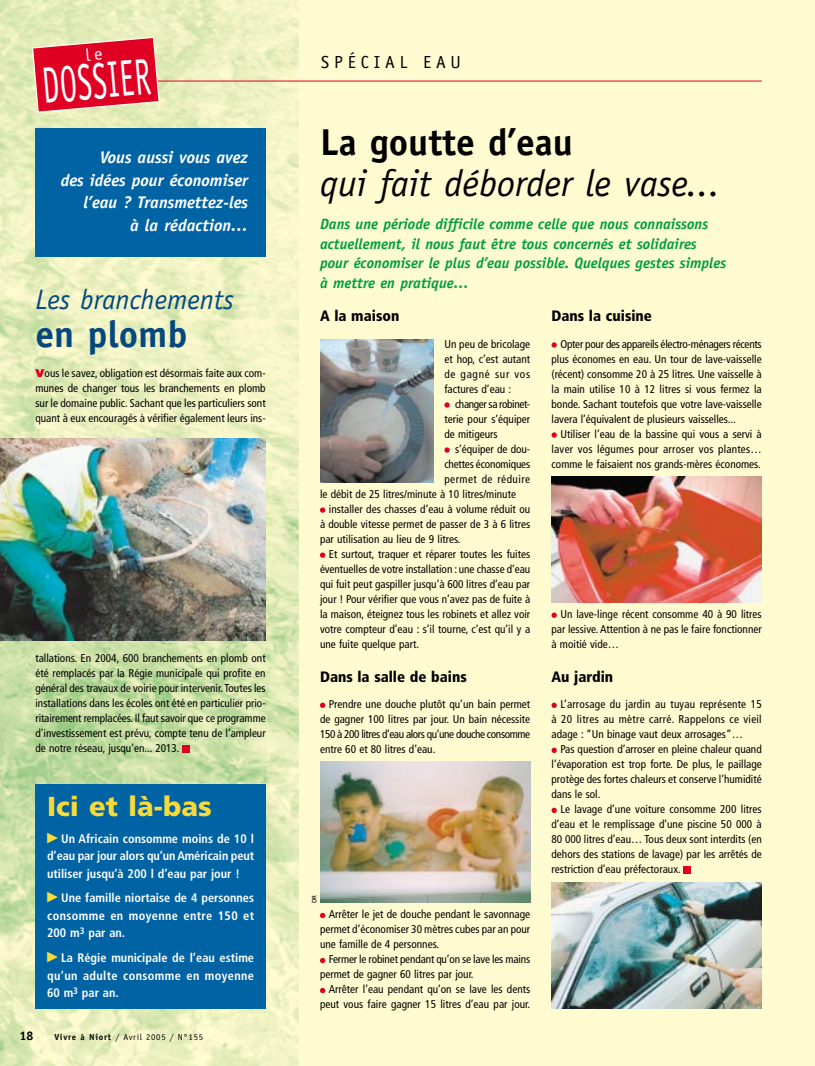
<style>
.page{position:relative;width:815px;height:1066px;background:#fff}
.page>*{position:absolute;margin:0;border:0;box-sizing:border-box;transform-origin:0 0}
.t1{font:51.25px "Officina Sans";color:#fff;scale:.6 1}
.t2{font:italic 37.5px "Officina Sans";color:#000}
.t3{font:700 37.5px "Officina Sans";color:#000}
.t4{font:700 37.5px "Officina Sans";color:#05487f}
.t5{font:italic 28.12px "Officina Sans";color:#05487f}
.t6{font:900 27.38px "Frutiger";color:#f8da39}
.t7{font:17.5px "Officina Sans";letter-spacing:.28em;color:#000}
.t8{font:italic 700 16.88px/22.5px "Officina Sans";color:#fff;text-align:right}
.t9{font:italic 700 15px/19.4px "Officina Sans";color:#009f3c}
.t10{font:900 condensed 15px "Frutiger";color:#000}
.t11{font:700 12.5px "Officina Sans";color:#000}
.t12{font:700 condensed 12.38px/17.5px "Frutiger";color:#fff;text-align:justify}
.t13{font:condensed 11.25px/15px "Frutiger";color:#000;text-align:justify}
.t14{font:condensed 11.25px "Frutiger";letter-spacing:.045em;color:#000}
.t15{font:8.75px "Officina Sans";letter-spacing:.075em;color:#000}
.t16{font:6.25px "Frutiger";color:#000}
.s1{font-weight:900;font-stretch:normal;color:#df0024}
.s2{font-weight:700}
</style>
<div class="page">
<img style="left:0;top:0;width:815px;height:1065px">
<svg style="left:31px;top:36px;width:129px;height:77px"></svg>
<h1 class="t1" style="left:40px;top:66px;width:183px;rotate:-5deg">DOSSIER</h1>
<h3 class="t8" style="left:61px;top:148px;width:189px">Vous aussi vous avez<br>des idées pour économiser l’eau ? Transmettez-les<br>à la rédaction…</h3>
<h3 class="t5" style="left:35px;top:289px;width:200px">Les branchements</h3>
<h2 class="t4" style="left:35px;top:319px;width:154px">en plomb</h2>
<p class="t13" style="left:35px;top:366px;width:232px"><span class="s1">V</span>ous le savez, obligation est désormais faite aux com&shy;munes de changer tous les branchements en plomb sur le domaine public. Sachant que les particuliers sont quant à eux encouragés à vérifier également leurs ins-</p>
<p class="t13" style="left:35px;top:651px;width:232px">tallations. En 2004, 600 branchements en plomb ont été remplacés par la Régie municipale qui profite en général des travaux de voirie pour intervenir.Toutes les installations dans les écoles ont été en particulier prio&shy;ritairement remplacées. Il faut savoir que ce programme d’investissement est prévu, compte tenu de l’ampleur de notre réseau, jusqu’en... 2013.</p>
<h3 class="t6" style="left:47px;top:795px;width:166px">Ici et là-bas</h3>
<p class="t12" style="left:47px;top:830px;width:209px"><sup>-</sup> Un Africain consomme moins de 10 l d’eau par jour alors qu’un Américain peut utiliser jusqu’à 200 l d’eau par jour !</p>
<p class="t12" style="left:47px;top:890px;width:209px"><sup>-</sup> Une famille niortaise de 4 personnes consomme en moyenne entre 150 et 200 m<sup>3</sup> par an.</p>
<p class="t12" style="left:47px;top:949px;width:209px"><sup>-</sup> La Régie municipale de l’eau estime qu’un adulte consomme en moyenne 60 m<sup>3</sup> par an.</p>
<p class="t11" style="left:20px;top:1030px;width:15px">18</p>
<p class="t15" style="left:54px;top:1033px;width:150px"><span class="s2">Vivre à Niort</span> / Avril 2005 / N°155</p>
<h3 class="t7" style="left:321px;top:56px;width:141px">SPÉCIAL EAU</h3>
<h2 class="t3" style="left:320px;top:128px;width:254px">La goutte d’eau</h2>
<h2 class="t2" style="left:320px;top:169px;width:402px">qui fait déborder le vase...</h2>
<h3 class="t9" style="left:320px;top:216px;width:408px">Dans une période difficile comme celle que nous connaissons actuellement, il nous faut être tous concernés et solidaires pour économiser le plus d’eau possible. Quelques gestes simples à mettre en pratique…</h3>
<h3 class="t10" style="left:320px;top:310px;width:81px">A la maison</h3>
<p class="t13" style="left:444px;top:337px;width:87px">Un peu de bricolage et hop, c’est autant de gagné sur vos factures d’eau :</p>
<p class="t13" style="left:444px;top:397px;width:87px;text-indent:11px">changer sa robinet&shy;terie pour s’équiper de mitigeurs</p>
<p class="t13" style="left:455px;top:442px;width:77px">s’équiper de dou-</p>
<p class="t13" style="left:444px;top:457px;width:87px">chettes économiques</p>
<p class="t14" style="left:444px;top:474px;width:87px">permet de réduire</p>
<p class="t13" style="left:320px;top:487px;width:198px">le débit de 25 litres/minute à 10 litres/minute</p>
<p class="t13" style="left:329px;top:502px;width:203px">installer des chasses d’eau à volume réduit ou</p>
<p class="t13" style="left:320px;top:517px;width:212px">à double vitesse permet de passer de 3 à 6 litres</p>
<p class="t13" style="left:320px;top:532px;width:142px">par utilisation au lieu de 9 litres.</p>
<p class="t13" style="left:329px;top:547px;width:203px">Et surtout, traquer et réparer toutes les fuites</p>
<p class="t13" style="left:320px;top:562px;width:212px">éventuelles de votre installation : une chasse d’eau</p>
<p class="t13" style="left:320px;top:577px;width:212px">qui fuit peut gaspiller jusqu’à 600 litres d’eau par</p>
<p class="t13" style="left:320px;top:592px;width:212px">jour ! Pour vérifier que vous n’avez pas de fuite à</p>
<p class="t13" style="left:320px;top:607px;width:212px">la maison, éteignez tous les robinets et allez voir</p>
<p class="t13" style="left:320px;top:622px;width:212px">votre compteur d’eau : s’il tourne, c’est qu’il y a</p>
<p class="t13" style="left:320px;top:637px;width:101px">une fuite quelque part.</p>
<h3 class="t10" style="left:320px;top:670px;width:148px">Dans la salle de bains</h3>
<p class="t13" style="left:320px;top:697px;width:212px;text-indent:9px">Prendre une douche plutôt qu’un bain permet de gagner 100 litres par jour. Un bain nécessite 150 à 200 litres d’eau alors qu’une douche consomme entre 60 et 80 litres d’eau.</p>
<p class="t16" style="left:312px;top:903px;width:10px;rotate:-90deg">DR</p>
<p class="t13" style="left:320px;top:907px;width:212px;text-indent:9px">Arrêter le jet de douche pendant le savonnage permet d’économiser 30 mètres cubes par an pour une famille de 4 personnes.</p>
<p class="t13" style="left:320px;top:952px;width:212px;text-indent:9px">Fermer le robinet pendant qu’on se lave les mains permet de gagner 60 litres par jour.</p>
<p class="t13" style="left:320px;top:982px;width:212px;text-align:right">Arrêter l’eau pendant qu’on se lave les dents peut vous faire gagner 15 litres d’eau par jour.</p>
<h3 class="t10" style="left:552px;top:310px;width:102px">Dans la cuisine</h3>
<p class="t13" style="left:552px;top:337px;width:212px;text-indent:9px">Opter pour des appareils électro-ménagers récents plus économes en eau. Un tour de lave-vaisselle (récent) consomme 20 à 25 litres. Une vaisselle à la main utilise 10 à 12 litres si vous fermez la bonde. Sachant toutefois que votre lave-vaisselle lavera l’équivalent de plusieurs vaisselles...</p>
<p class="t13" style="left:552px;top:427px;width:212px;text-indent:9px">Utiliser l’eau de la bassine qui vous a servi à laver vos légumes pour arroser vos plantes… comme le faisaient nos grands-mères économes.</p>
<p class="t13" style="left:552px;top:607px;width:212px;text-indent:9px">Un lave-linge récent consomme 40 à 90 litres par lessive. Attention à ne pas le faire fonctionner à moitié vide…</p>
<h3 class="t10" style="left:552px;top:670px;width:63px">Au jardin</h3>
<p class="t13" style="left:552px;top:697px;width:212px;text-indent:9px">L’arrosage du jardin au tuyau représente 15 à 20 litres au mètre carré. Rappelons ce vieil adage : “Un binage vaut deux arrosages”…</p>
<p class="t13" style="left:552px;top:742px;width:212px;text-indent:9px">Pas question d’arroser en pleine chaleur quand l’évaporation est trop forte. De plus, le paillage protège des fortes chaleurs et conserve l’humidité dans le sol.</p>
<p class="t13" style="left:552px;top:802px;width:212px;text-indent:9px">Le lavage d’une voiture consomme 200 litres d’eau et le remplissage d’une piscine 50 000 à 80 000 litres d’eau… Tous deux sont interdits (en dehors des stations de lavage) par les arrêtés de restriction d’eau préfectoraux.</p>
</div>
